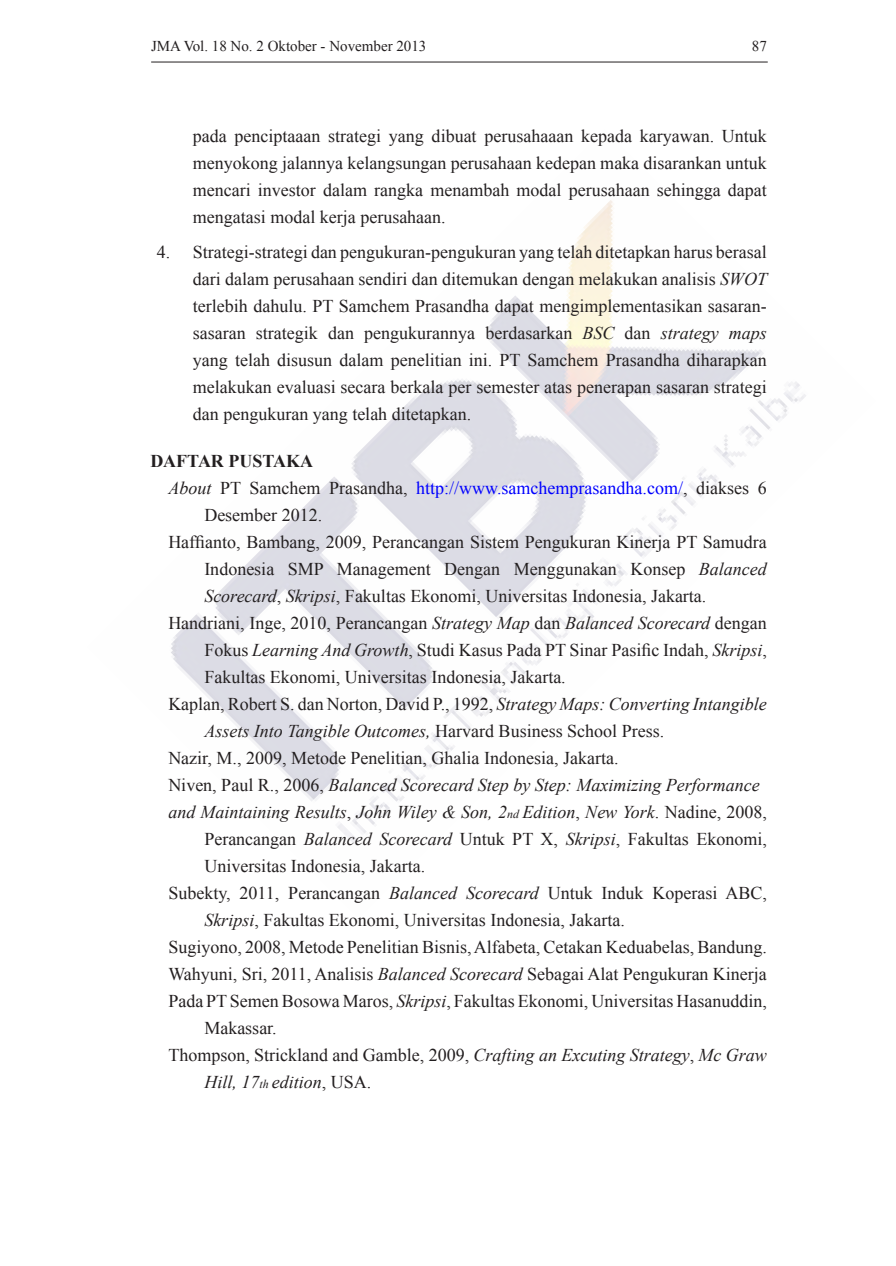
<style>
.page{position:relative;width:896px;height:1266px;background:#fff}
.page>*{position:absolute;margin:0;border:0;box-sizing:border-box;transform-origin:0 0}
.Daftar_Pustaka{font:18px/27px "Times New Roman";color:#231f20}
.Nomor_Angka{font:18px/27px "Times New Roman";color:#231f20;text-align:justify}
.Daftar_Pustaka-2{font:italic 18px/27px "Times New Roman";color:#231f20}
.Sub_Judul{font:700 18px "Times New Roman";color:#231f20}
.t1{font:15px "Times New Roman";color:#231f20}
.s1{font-style:italic}
.s2{color:#00f}
.s3{font-style:normal}
.s4{font-style:italic;font-size:12px}
.s5{font-size:12px}
</style>
<div class="page">
<hr style="left:151px;top:62px;width:617px;height:1px;background:#231f20">
<img style="left:171px;top:200px;width:635px;height:644px">
<p class="t1" style="left:151px;top:35px;width:277px">JMA Vol. 18 No. 2 Oktober - November 2013</p>
<p class="t1" style="left:752px;top:36px;width:16px">87</p>
<p class="Nomor_Angka" style="left:193px;top:122px;width:576px">pada penciptaaan strategi yang dibuat perusahaaan kepada karyawan. Untuk menyokong jalannya kelangsungan perusahaan kedepan maka disarankan untuk mencari investor dalam rangka menambah modal perusahaan sehingga dapat mengatasi modal kerja perusahaan.</p>
<p class="Nomor_Angka" style="left:193px;top:238px;width:576px;text-indent:-36px">4. Strategi-strategi dan pengukuran-pengukuran yang telah ditetapkan harus berasal dari dalam perusahaan sendiri dan ditemukan dengan melakukan analisis <span class="s1">SWOT </span>terlebih dahulu. PT Samchem Prasandha dapat mengimplementasikan sasaran&shy;sasaran strategik dan pengukurannya berdasarkan <span class="s1">BSC</span> dan <span class="s1">strategy maps </span>yang telah disusun dalam penelitian ini. PT Samchem Prasandha diharapkan melakukan evaluasi secara berkala per semester atas penerapan sasaran strategi dan pengukuran yang telah ditetapkan.</p>
<p class="Sub_Judul" style="left:150px;top:449px;width:164px">DAFTAR PUSTAKA</p>
<p class="Daftar_Pustaka" style="left:204px;top:474px;width:564px;text-indent:-36px"><span class="s1">About</span> PT Samchem Prasandha, <span class="s2">http://www.samchemprasandha.com/</span>, diakses 6<br>Desember 2012.</p>
<p class="Daftar_Pustaka" style="left:204px;top:528px;width:564px;text-align:justify;text-indent:-36px">Haffianto, Bambang, 2009, Perancangan Sistem Pengukuran Kinerja PT Samudra Indonesia SMP Management Dengan Menggunakan Konsep <span class="s1">Balanced Scorecard</span>, <span class="s1">Skripsi</span>, Fakultas Ekonomi, Universitas Indonesia, Jakarta.</p>
<p class="Daftar_Pustaka" style="left:204px;top:609px;width:564px;text-align:justify;text-indent:-36px">Handriani, Inge, 2010, Perancangan <span class="s1">Strategy Map</span> dan <span class="s1">Balanced Scorecard</span> dengan Fokus <span class="s1">Learning And Growth</span>, Studi Kasus Pada PT Sinar Pasific Indah, <span class="s1">Skripsi</span>, Fakultas Ekonomi, Universitas Indonesia, Jakarta.</p>
<p class="Daftar_Pustaka" style="left:204px;top:690px;width:564px;text-indent:-36px">Kaplan, Robert S. dan Norton, David P., 1992, <span class="s1">Strategy Maps: Converting Intangible<br>Assets Into Tangible Outcomes,</span> Harvard Business School Press.</p>
<p class="Daftar_Pustaka" style="left:168px;top:744px;width:452px">Nazir, M., 2009, Metode Penelitian, Ghalia Indonesia, Jakarta.</p>
<p class="Daftar_Pustaka-2" style="left:168px;top:771px;width:593px"><span class="s3">Niven, Paul R., 2006,</span> Balanced Scorecard Step by Step: Maximizing Performance</p>
<p class="Daftar_Pustaka" style="left:204px;top:798px;width:564px;text-align:justify;text-indent:-36px"><span class="s1">and Maintaining Results</span>, <span class="s1">John Wiley &amp; Son, 2</span><span class="s4">nd</span> <span class="s1">Edition</span>, <span class="s1">New York</span>. Nadine, 2008, Perancangan <span class="s1">Balanced Scorecard</span> Untuk PT X, <span class="s1">Skripsi</span>, Fakultas Ekonomi, Universitas Indonesia, Jakarta.</p>
<p class="Daftar_Pustaka" style="left:204px;top:879px;width:564px;text-indent:-36px">Subekty, 2011, Perancangan <span class="s1">Balanced Scorecard</span> Untuk Induk Koperasi ABC,<br><span class="s1">Skripsi</span>, Fakultas Ekonomi, Universitas Indonesia, Jakarta.</p>
<p class="Daftar_Pustaka" style="left:168px;top:933px;width:600px">Sugiyono, 2008, Metode Penelitian Bisnis, Alfabeta, Cetakan Keduabelas, Bandung.</p>
<p class="Daftar_Pustaka" style="left:168px;top:960px;width:600px">Wahyuni, Sri, 2011, Analisis <span class="s1">Balanced Scorecard</span> Sebagai Alat Pengukuran Kinerja</p>
<p class="Daftar_Pustaka" style="left:204px;top:987px;width:564px;text-indent:-36px">Pada PT Semen Bosowa Maros, <span class="s1">Skripsi</span>, Fakultas Ekonomi, Universitas Hasanuddin,<br>Makassar.</p>
<p class="Daftar_Pustaka-2" style="left:204px;top:1041px;width:564px;text-indent:-36px"><span class="s3">Thompson, Strickland and Gamble, 2009,</span> Crafting an Excuting Strategy<span class="s3">,</span> Mc Graw<br>Hill, 17<span class="s5">th</span> edition<span class="s3">, USA.</span></p>
</div>
